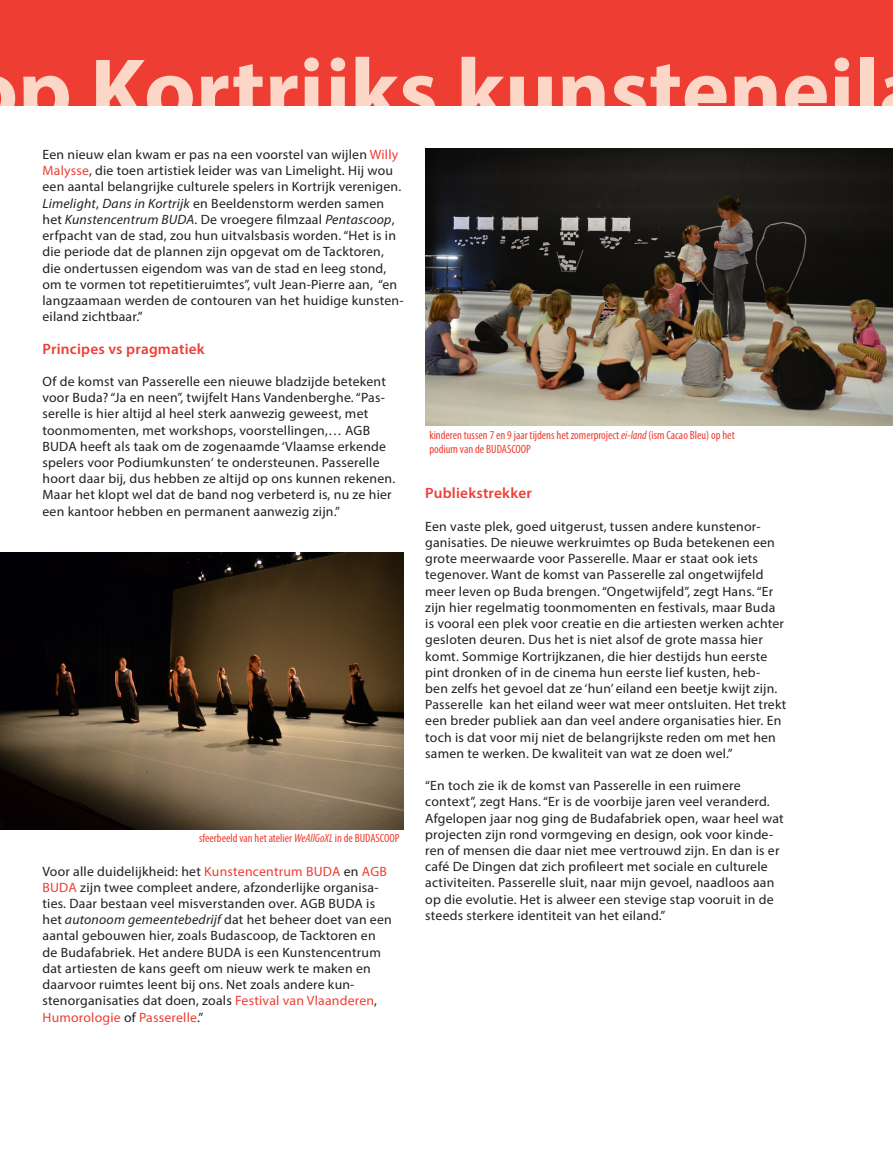
<style>
.page{position:relative;width:893px;height:1170px;background:#fff}
.page>*{position:absolute;margin:0;border:0;box-sizing:border-box;transform-origin:0 0}
.t1{font:700 90px "Myriad Pro";color:#fcd6c7}
.t2{font:600 15px "Myriad Pro";letter-spacing:.015em;color:#ee3e34}
.t3{font:13.5px/16.2px "Myriad Pro";letter-spacing:.015em;color:#231f20}
.t4{font:condensed 12px/14.4px "Myriad Pro";color:#ee3e34}
.s1{color:#ee3e34}
.s2{font-style:italic}
</style>
<div class="page">
<div style="left:0;top:0;width:893px;height:106px;background:#ee3e34"></div>
<img style="left:425px;top:149px;width:468px;height:276px">
<img style="left:0;top:552px;width:404px;height:277px">
<h1 class="t1" style="left:18px;top:32px;width:862px">p Kortrijks kunsteneil</h1>
<p class="t3" style="left:43px;top:146px;width:363px">Een nieuw elan kwam er pas na een voorstel van wijlen <span class="s1">Willy Malysse</span>, die toen artistiek leider was van Limelight. Hij wou een aantal belangrijke culturele spelers in Kortrijk verenigen.<br><span class="s2">Limelight</span>, <span class="s2">Dans in Kortrijk</span> en Beeldenstorm werden samen het <span class="s2">Kunstencentrum BUDA</span>. De vroegere filmzaal <span class="s2">Pentascoop</span>, erfpacht van de stad, zou hun uitvalsbasis worden. “Het is in die periode dat de plannen zijn opgevat om de Tacktoren, die ondertussen eigendom was van de stad en leeg stond, om te vormen tot repetitieruimtes”, vult Jean-Pierre aan, “en langzaamaan werden de contouren van het huidige kunsten&shy;eiland zichtbaar.”</p>
<p class="t2" style="left:43px;top:339px;width:164px">Principes vs pragmatiek</p>
<p class="t3" style="left:43px;top:373px;width:354px">Of de komst van Passerelle een nieuwe bladzijde betekent voor Buda? “Ja en neen”, twijfelt Hans Vandenberghe. “Pas&shy;serelle is hier altijd al heel sterk aanwezig geweest, met toonmomenten, met workshops, voorstellingen,… AGB BUDA heeft als taak om de zogenaamde ‘Vlaamse erkende spelers voor Podiumkunsten‘ te ondersteunen. Passerelle hoort daar bij, dus hebben ze altijd op ons kunnen rekenen.<br>Maar het klopt wel dat de band nog verbeterd is, nu ze hier een kantoor hebben en permanent aanwezig zijn.”</p>
<p class="t4" style="left:199px;top:831px;width:202px">sfeerbeeld van het atelier <span class="s2">WeAllGoXL</span> in de BUDASCOOP</p>
<p class="t3" style="left:43px;top:862px;width:351px">Voor alle duidelijkheid: het <span class="s1">Kunstencentrum BUDA</span> en <span class="s1">AGB BUDA</span> zijn twee compleet andere, afzonderlijke organisa&shy;ties. Daar bestaan veel misverstanden over. AGB BUDA is het <span class="s2">autonoom gemeentebedrijf</span> dat het beheer doet van een aantal gebouwen hier, zoals Budascoop, de Tacktoren en de Budafabriek. Het andere BUDA is een Kunstencentrum dat artiesten de kans geeft om nieuw werk te maken en daarvoor ruimtes leent bij ons. Net zoals andere kun&shy;stenorganisaties dat doen, zoals <span class="s1">Festival van Vlaanderen</span>, <span class="s1">Humorologie</span> of <span class="s1">Passerelle</span>.”</p>
<p class="t4" style="left:429px;top:427px;width:307px">kinderen tussen 7 en 9 jaar tijdens het zomerproject <span class="s2">ei-land</span> (ism Cacao Bleu) op het podium van de BUDASCOOP</p>
<p class="t2" style="left:425px;top:484px;width:108px">Publiekstrekker</p>
<p class="t3" style="left:425px;top:518px;width:363px">Een vaste plek, goed uitgerust, tussen andere kunstenor&shy;ganisaties. De nieuwe werkruimtes op Buda betekenen een grote meerwaarde voor Passerelle. Maar er staat ook iets tegenover. Want de komst van Passerelle zal ongetwijfeld meer leven op Buda brengen. “Ongetwijfeld”, zegt Hans. “Er zijn hier regelmatig toonmomenten en festivals, maar Buda is vooral een plek voor creatie en die artiesten werken achter gesloten deuren. Dus het is niet alsof de grote massa hier komt. Sommige Kortrijkzanen, die hier destijds hun eerste pint dronken of in de cinema hun eerste lief kusten, heb&shy;ben zelfs het gevoel dat ze ‘hun’ eiland een beetje kwijt zijn.<br>Passerelle kan het eiland weer wat meer ontsluiten. Het trekt een breder publiek aan dan veel andere organisaties hier. En toch is dat voor mij niet de belangrijkste reden om met hen samen te werken. De kwaliteit van wat ze doen wel.”</p>
<p class="t3" style="left:425px;top:777px;width:360px">“En toch zie ik de komst van Passerelle in een ruimere context”, zegt Hans. “Er is de voorbije jaren veel veranderd.<br>Afgelopen jaar nog ging de Budafabriek open, waar heel wat projecten zijn rond vormgeving en design, ook voor kinde&shy;ren of mensen die daar niet mee vertrouwd zijn. En dan is er café De Dingen dat zich profileert met sociale en culturele activiteiten. Passerelle sluit, naar mijn gevoel, naadloos aan op die evolutie. Het is alweer een stevige stap vooruit in de steeds sterkere identiteit van het eiland.”</p>
</div>
